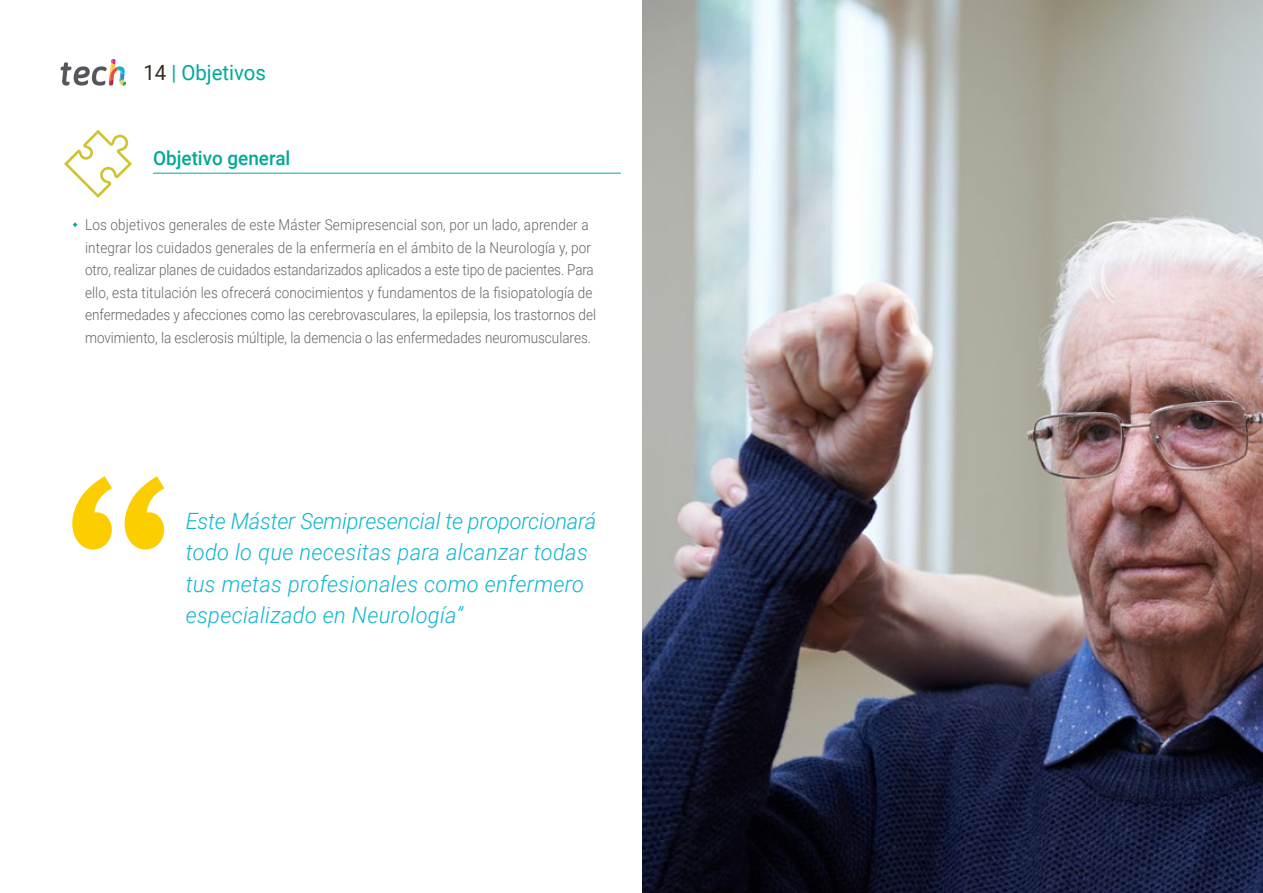
<style>
.page{position:relative;width:1263px;height:893px;background:#fff}
.page>*{position:absolute;margin:0;border:0;box-sizing:border-box;transform-origin:0 0}
.t1{font:italic 300 22.5px/31.5px "Roboto";letter-spacing:.015em;color:#0fb6cf}
.t2{font:21px "Roboto";color:#00a996}
.t3{font:500 19.5px "Roboto";color:#00a996}
.t4{font:300 15px/22.5px "Roboto";color:#61646a;scale:.9 1}
.s1{color:#312e20}
</style>
<div class="page">
<svg style="left:61px;top:59px;width:65px;height:27px"></svg>
<hr style="left:153px;top:173px;width:468px;height:1px;background:#00a996">
<svg style="left:64px;top:130px;width:68px;height:68px"></svg>
<svg style="left:72px;top:476px;width:92px;height:73px"></svg>
<img style="left:642px;top:0;width:621px;height:893px">
<h2 class="t2" style="left:144px;top:57px;width:124px"><span class="s1">14</span> | Objetivos</h2>
<h3 class="t3" style="left:153px;top:144px;width:139px">Objetivo general</h3>
<p class="t4" style="left:85px;top:213px;width:569px">Los objetivos generales de este Máster Semipresencial son, por un lado, aprender a integrar los cuidados generales de la enfermería en el ámbito de la Neurología y, por otro, realizar planes de cuidados estandarizados aplicados a este tipo de pacientes. Para ello, esta titulación les ofrecerá conocimientos y fundamentos de la fisiopatología de enfermedades y afecciones como las cerebrovasculares, la epilepsia, los trastornos del movimiento, la esclerosis múltiple, la demencia o las enfermedades neuromusculares.</p>
<h1 class="t1" style="left:186px;top:504px;width:412px">Este Máster Semipresencial te proporcionará todo lo que necesitas para alcanzar todas tus metas profesionales como enfermero especializado en Neurología”</h1>
</div>
